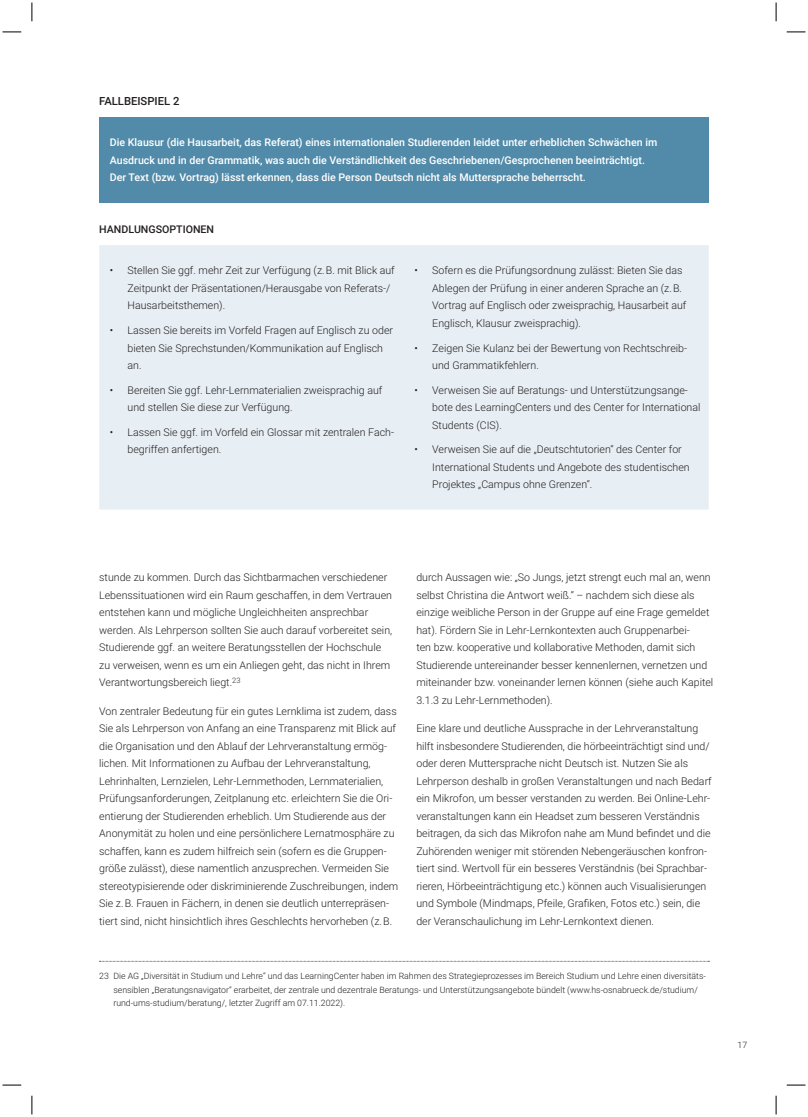
<style>
.page{position:relative;width:808px;height:1117px;background:#fff}
.page>*{position:absolute;margin:0;border:0;box-sizing:border-box;transform-origin:0 0}
.t1{font:500 11.25px "Roboto";color:#231f20}
.t2{font:300 10.62px/17.5px "Roboto";color:#231f20}
.t3{font:500 10.62px/17.5px "Roboto";color:#fff}
.t4{font:500 10.62px "Roboto";color:#231f20}
.t5{font:300 8.75px/13.8px "Roboto";color:#231f20}
</style>
<div class="page">
<svg style="left:100px;top:960px;width:609px;height:1px"></svg>
<div style="left:99px;top:117px;width:610px;height:85px;background:#528ba9"></div>
<div style="left:99px;top:245px;width:610px;height:264px;background:#e8eff4"></div>
<svg style="left:3px;top:31px;width:18px;height:2px"></svg>
<svg style="left:787px;top:31px;width:18px;height:2px"></svg>
<svg style="left:3px;top:1084px;width:18px;height:1px"></svg>
<svg style="left:787px;top:1084px;width:18px;height:1px"></svg>
<svg style="left:31px;top:3px;width:2px;height:18px"></svg>
<svg style="left:31px;top:1095px;width:2px;height:19px"></svg>
<svg style="left:775px;top:3px;width:2px;height:18px"></svg>
<svg style="left:775px;top:1095px;width:2px;height:19px"></svg>
<p class="t1" style="left:99px;top:93px;width:82px">FALLBEISPIEL 2</p>
<p class="t3" style="left:110px;top:133px;width:549px">Die Klausur (die Hausarbeit, das Referat) eines internationalen Studierenden leidet unter erheblichen Schwächen im<br>Ausdruck und in der Grammatik, was auch die Verständlichkeit des Geschriebenen/Gesprochenen beeinträchtigt.<br>Der Text (bzw. Vortrag) lässt erkennen, dass die Person Deutsch nicht als Muttersprache beherrscht.</p>
<p class="t4" style="left:99px;top:221px;width:116px">HANDLUNGSOPTIONEN</p>
<p class="t2" style="left:128px;top:261px;width:269px;text-indent:-18px">• Stellen Sie ggf. mehr Zeit zur Verfügung (z. B. mit Blick auf<br>Zeitpunkt der Präsentationen/Herausgabe von Referats-/<br>Hausarbeitsthemen).</p>
<p class="t2" style="left:128px;top:321px;width:267px;text-indent:-18px">• Lassen Sie bereits im Vorfeld Fragen auf Englisch zu oder bieten Sie Sprechstunden/Kommunikation auf Englisch an.</p>
<p class="t2" style="left:128px;top:380px;width:256px;text-indent:-18px">• Bereiten Sie ggf. Lehr-Lernmaterialien zweisprachig auf und stellen Sie diese zur Verfügung.</p>
<p class="t2" style="left:128px;top:423px;width:268px;text-indent:-18px">• Lassen Sie ggf. im Vorfeld ein Glossar mit zentralen Fach&shy;begriffen anfertigen.</p>
<p class="t2" style="left:432px;top:261px;width:256px;text-indent:-18px">• Sofern es die Prüfungsordnung zulässt: Bieten Sie das Ablegen der Prüfung in einer anderen Sprache an (z. B.<br>Vortrag auf Englisch oder zweisprachig, Hausarbeit auf Englisch, Klausur zweisprachig).</p>
<p class="t2" style="left:432px;top:338px;width:256px;text-indent:-18px">• Zeigen Sie Kulanz bei der Bewertung von Rechtschreib&shy;und Grammatikfehlern.</p>
<p class="t2" style="left:432px;top:380px;width:270px;text-indent:-18px">• Verweisen Sie auf Beratungs- und Unterstützungsange&shy;bote des LearningCenters und des Center for International<br>Students (CIS).</p>
<p class="t2" style="left:432px;top:440px;width:259px;text-indent:-18px">• Verweisen Sie auf die „Deutschtutorien“ des Center for<br>International Students und Angebote des studentischen<br>Projektes „Campus ohne Grenzen“.</p>
<p class="t2" style="left:99px;top:568px;width:294px">stunde zu kommen. Durch das Sichtbarmachen verschiedener Lebenssituationen wird ein Raum geschaffen, in dem Vertrauen entstehen kann und mögliche Ungleichheiten ansprechbar werden. Als Lehrperson sollten Sie auch darauf vorbereitet sein, Studierende ggf. an weitere Beratungsstellen der Hochschule zu verweisen, wenn es um ein Anliegen geht, das nicht in Ihrem Verantwortungsbereich liegt.<sup>23</sup></p>
<p class="t2" style="left:99px;top:701px;width:301px">Von zentraler Bedeutung für ein gutes Lernklima ist zudem, dass Sie als Lehrperson von Anfang an eine Transparenz mit Blick auf die Organisation und den Ablauf der Lehrveranstaltung ermög&shy;lichen. Mit Informationen zu Aufbau der Lehrveranstaltung, Lehrinhalten, Lernzielen, Lehr-Lernmethoden, Lernmaterialien, Prüfungsanforderungen, Zeitplanung etc. erleichtern Sie die Ori&shy;entierung der Studierenden erheblich. Um Studierende aus der Anonymität zu holen und eine persönlichere Lernatmosphäre zu schaffen, kann es zudem hilfreich sein (sofern es die Gruppen&shy;größe zulässt), diese namentlich anzusprechen. Vermeiden Sie stereotypisierende oder diskriminierende Zuschreibungen, indem Sie z. B. Frauen in Fächern, in denen sie deutlich unterrepräsen&shy;tiert sind, nicht hinsichtlich ihres Geschlechts hervorheben (z. B.</p>
<p class="t2" style="left:416px;top:568px;width:298px">durch Aussagen wie: „So Jungs, jetzt strengt euch mal an, wenn selbst Christina die Antwort weiß.“ – nachdem sich diese als einzige weibliche Person in der Gruppe auf eine Frage gemeldet hat). Fördern Sie in Lehr-Lernkontexten auch Gruppenarbei-<br>ten bzw. kooperative und kollaborative Methoden, damit sich Studierende untereinander besser kennenlernen, vernetzen und miteinander bzw. voneinander lernen können (siehe auch Kapitel 3.1.3 zu Lehr-Lernmethoden).</p>
<p class="t2" style="left:416px;top:719px;width:297px">Eine klare und deutliche Aussprache in der Lehrveranstaltung hilft insbesondere Studierenden, die hörbeeinträchtigt sind und/ oder deren Muttersprache nicht Deutsch ist. Nutzen Sie als Lehrperson deshalb in großen Veranstaltungen und nach Bedarf ein Mikrofon, um besser verstanden zu werden. Bei Online-Lehr&shy;veranstaltungen kann ein Headset zum besseren Verständnis beitragen, da sich das Mikrofon nahe am Mund befindet und die Zuhörenden weniger mit störenden Nebengeräuschen konfron&shy;tiert sind. Wertvoll für ein besseres Verständnis (bei Sprachbar&shy;rieren, Hörbeeinträchtigung etc.) können auch Visualisierungen und Symbole (Mindmaps, Pfeile, Grafiken, Fotos etc.) sein, die der Veranschaulichung im Lehr-Lernkontext dienen.</p>
<p class="t5" style="left:113px;top:968px;width:594px;text-indent:-14px">23 Die AG „Diversität in Studium und Lehre“ und das LearningCenter haben im Rahmen des Strategieprozesses im Bereich Studium und Lehre einen diversitäts&shy;sensiblen „Beratungsnavigator“ erarbeitet, der zentrale und dezentrale Beratungs- und Unterstützungsangebote bündelt (www.hs-osnabrueck.de/studium/ rund-ums-studium/beratung/, letzter Zugriff am 07.11.2022).</p>
<p class="t5" style="left:737px;top:1037px;width:11px">17</p>
</div>
